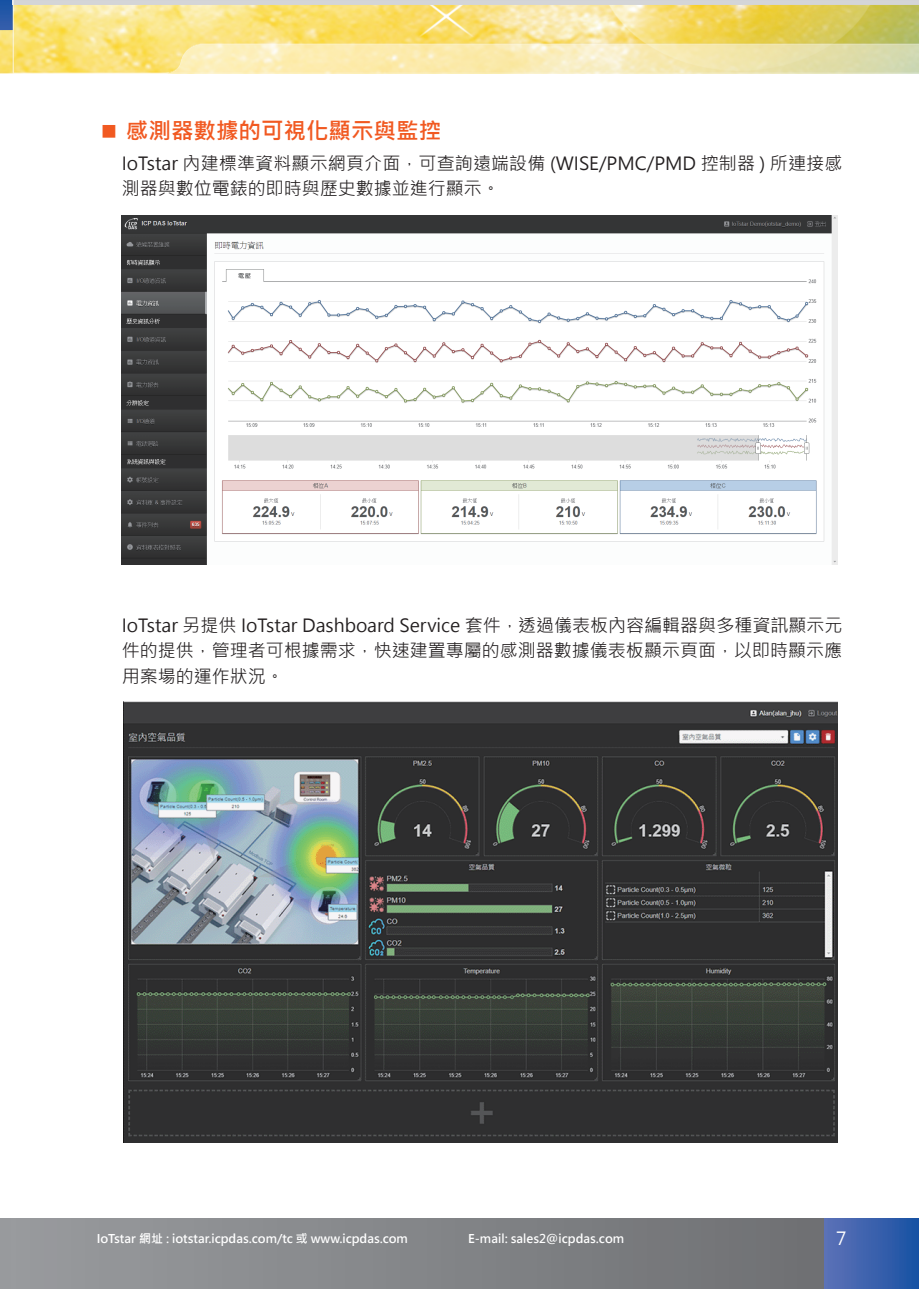
<style>
.page{position:relative;width:919px;height:1289px;background:#fff}
.page>*{position:absolute;margin:0;border:0;box-sizing:border-box;transform-origin:0 0}
.t1{font:700 22.5px "Microsoft Jheng Hei";color:#f15921}
.t2{font:18px/25.5px "Microsoft Jheng Hei";color:#231f20;text-align:justify}
.t3{font:18px "Microsoft Jheng Hei";color:#fff}
.t4{font:700 12px "Microsoft Jheng Hei";color:#fff}
</style>
<div class="page">
<img style="left:124px;top:701px;width:713px;height:441px">
<img style="left:122px;top:216px;width:715px;height:348px">
<div style="left:14px;top:0;width:904px;height:5px;background:#d4d5d7"></div>
<img style="left:0;top:30px;width:13px;height:43px">
<img style="left:163px;top:5px;width:755px;height:68px">
<svg style="left:0;top:0;width:13px;height:30px"></svg>
<div style="left:0;top:1218px;width:13px;height:70px;background:#989a9d"></div>
<div style="left:823px;top:1218px;width:95px;height:70px;background:linear-gradient(to right,#5e72b7,#1952a3)"></div>
<div style="left:13px;top:1218px;width:810px;height:70px;background:linear-gradient(to right,#999b9e,#6f7073)"></div>
<img style="left:170px;top:44px;width:748px;height:29px">
<img style="left:13px;top:5px;width:150px;height:68px">
<p class="t1" style="left:126px;top:117px;width:316px">感測器數據的可視化顯示與監控</p>
<p class="t2" style="left:122px;top:150px;width:722px">IoTstar 內建標準資料顯示網頁介面，可查詢遠端設備 (WISE/PMC/PMD 控制器 ) 所連接感測器與數位電錶的即時與歷史數據並進行顯示。</p>
<p class="t2" style="left:122px;top:612px;width:722px">IoTstar 另提供 IoTstar Dashboard Service 套件，透過儀表板內容編輯器與多種資訊顯示元件的提供，管理者可根據需求，快速建置專屬的感測器數據儀表板顯示頁面，以即時顯示應用案場的運作狀況。</p>
<p class="t4" style="left:97px;top:1231px;width:313px">IoTstar 網址 : iotstar.icpdas.com/tc 或 www.icpdas.com</p>
<p class="t4" style="left:468px;top:1231px;width:157px">E-mail: sales2@icpdas.com</p>
<p class="t3" style="left:835px;top:1227px;width:12px">7</p>
</div>
